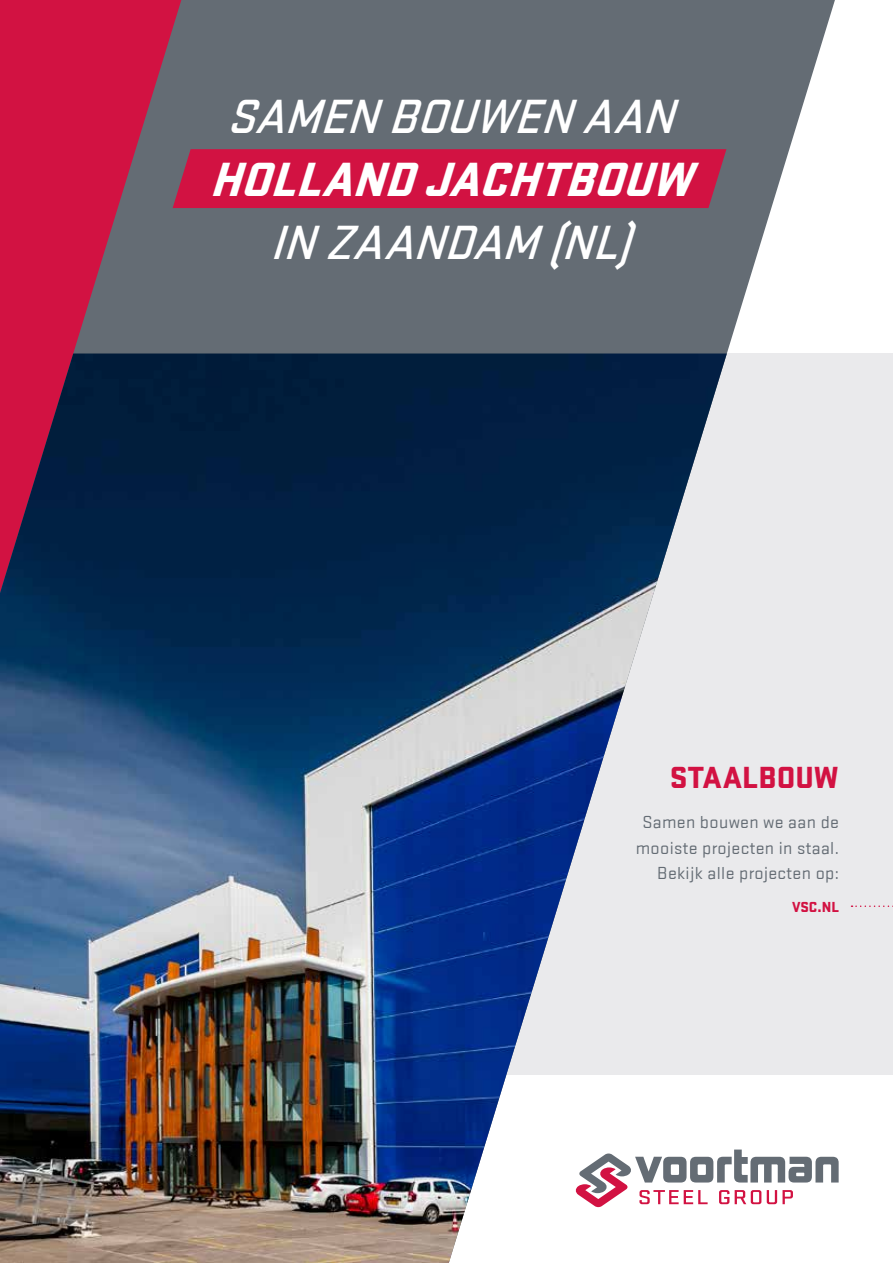
<style>
.page{position:relative;width:893px;height:1263px;background:#fff}
.page>*{position:absolute;margin:0;border:0;box-sizing:border-box;transform-origin:0 0}
.t1{font:italic 500 49.5px "Stratum No 1";color:#fff}
.t2{font:italic 900 49.5px "Stratum No 1";color:#fff}
.t3{font:900 31.5px "Stratum No 1";color:#d21242}
.t4{font:18px/25.5px "Stratum No 1";letter-spacing:.02em;color:#646c74;text-align:right}
.t5{font:900 15px "Stratum No 1";color:#d21242}
</style>
<div class="page">
<div style="left:416px;top:353px;width:477px;height:722px;background:#eaeaec"></div>
<svg style="left:0;top:0;width:835px;height:353px;background:#816675"></svg>
<img style="left:0;top:353px;width:727px;height:910px">
<svg style="left:575px;top:1149px;width:264px;height:58px"></svg>
<svg style="left:851px;top:905px;width:42px;height:2px"></svg>
<div style="left:173px;top:149px;width:553px;height:59px;background:#d21242"></div>
<h1 class="t1" style="left:227px;top:89px;width:464px">SAMEN BOUWEN AAN</h1>
<h1 class="t2" style="left:209px;top:152px;width:499px">HOLLANDJACHTBOUW</h1>
<h1 class="t1" style="left:270px;top:215px;width:365px">IN ZAANDAM (NL)</h1>
<h2 class="t3" style="left:670px;top:759px;width:170px">STAALBOUW</h2>
<p class="t4" style="left:636px;top:810px;width:205px">Samen bouwen we aan de mooiste projecten in staal.<br>Bekijk alle projecten op:</p>
<p class="t5" style="left:792px;top:898px;width:48px">VSC.NL</p>
</div>
